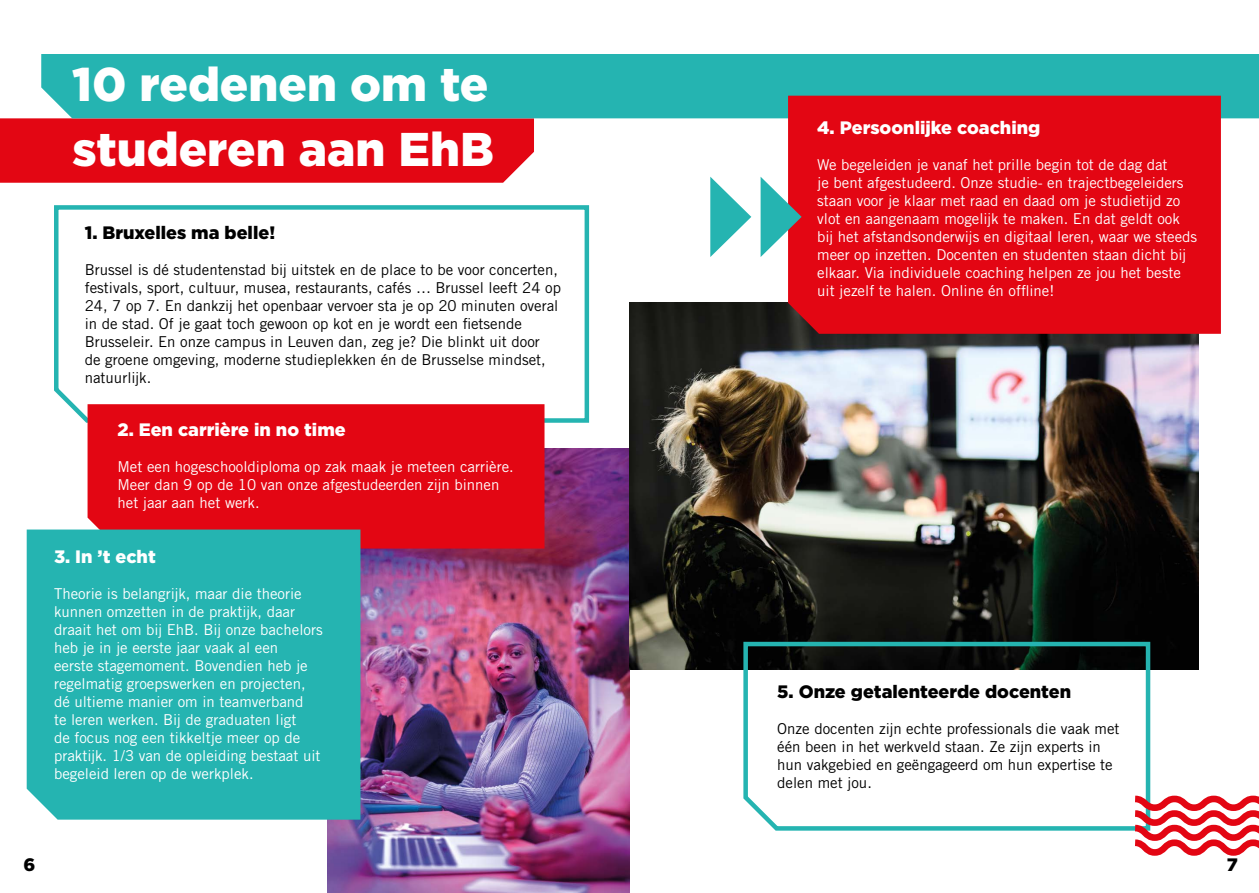
<style>
.page{position:relative;width:1259px;height:893px;background:#fff}
.page>*{position:absolute;margin:0;border:0;box-sizing:border-box;transform-origin:0 0}
.t1{font:900 47.25px/65.7px "Gotham";color:#fff}
.t2{font:900 18px "Gotham";color:#fff}
.t3{font:900 18px "Gotham";color:#000}
.t4{font:15px/18px "Trade Gothic LT Pro";color:#fff}
.t5{font:15px/18px "Trade Gothic LT Pro";color:#000}
</style>
<div class="page">
<img style="left:327px;top:449px;width:302px;height:444px">
<img style="left:630px;top:303px;width:568px;height:367px">
<div style="left:0;top:118px;width:534px;height:65px;background:#e30613"></div>
<div style="left:41px;top:54px;width:1218px;height:64px;background:#25b4b1"></div>
<svg style="left:54px;top:205px;width:536px;height:220px"></svg>
<div style="left:788px;top:96px;width:433px;height:238px;background:#e30613"></div>
<div style="left:88px;top:404px;width:456px;height:145px;background:#e30613"></div>
<svg style="left:741px;top:639px;width:411px;height:192px"></svg>
<div style="left:27px;top:529px;width:333px;height:291px;background:#25b4b1"></div>
<svg style="left:710px;top:177px;width:41px;height:80px"></svg>
<svg style="left:760px;top:177px;width:41px;height:80px"></svg>
<svg style="left:1128px;top:792px;width:131px;height:64px"></svg>
<h1 class="t1" style="left:72px;top:50px;width:423px">10 redenen om te studeren aan EhB</h1>
<p class="t3" style="left:85px;top:222px;width:192px">1. Bruxelles ma belle!</p>
<p class="t5" style="left:85px;top:260px;width:478px">Brussel is dé studentenstad bij uitstek en de place to be voor concerten, festivals, sport, cultuur, musea, restaurants, cafés … Brussel leeft 24 op 24, 7 op 7. En dankzij het openbaar vervoer sta je op 20 minuten overal in de stad. Of je gaat toch gewoon op kot en je wordt een fietsende Brusseleir. En onze campus in Leuven dan, zeg je? Die blinkt uit door<br>de groene omgeving, moderne studieplekken én de Brusselse mindset, natuurlijk.</p>
<p class="t2" style="left:117px;top:419px;width:230px">2. Een carrière in no time</p>
<p class="t4" style="left:117px;top:458px;width:398px">Met een hogeschooldiploma op zak maak je meteen carrière.<br>Meer dan 9 op de 10 van onze afgestudeerden zijn binnen het jaar aan het werk.</p>
<p class="t2" style="left:54px;top:546px;width:103px">3. In ’t echt</p>
<p class="t4" style="left:54px;top:584px;width:270px">Theorie is belangrijk, maar die theorie kunnen omzetten in de praktijk, daar draait het om bij EhB. Bij onze bachelors heb je in je eerste jaar vaak al een<br>eerste stagemoment. Bovendien heb je regelmatig groepswerken en projecten, dé ultieme manier om in teamverband<br>te leren werken. Bij de graduaten ligt<br>de focus nog een tikkeltje meer op de praktijk. 1/3 van de opleiding bestaat uit begeleid leren op de werkplek.</p>
<p class="t2" style="left:817px;top:117px;width:225px">4. Persoonlijke coaching</p>
<p class="t4" style="left:817px;top:155px;width:381px">We begeleiden je vanaf het prille begin tot de dag dat<br>je bent afgestudeerd. Onze studie- en trajectbegeleiders staan voor je klaar met raad en daad om je studietijd zo vlot en aangenaam mogelijk te maken. En dat geldt ook bij het afstandsonderwijs en digitaal leren, waar we steeds meer op inzetten. Docenten en studenten staan dicht bij elkaar. Via individuele coaching helpen ze jou het beste uit jezelf te halen. Online én offline!</p>
<p class="t3" style="left:777px;top:681px;width:295px">5. Onze getalenteerde docenten</p>
<p class="t5" style="left:777px;top:719px;width:344px">Onze docenten zijn echte professionals die vaak met één been in het werkveld staan. Ze zijn experts in hun vakgebied en geëngageerd om hun expertise te delen met jou.</p>
<p class="t3" style="left:23px;top:854px;width:13px">6</p>
<p class="t3" style="left:1226px;top:854px;width:13px">7</p>
</div>
